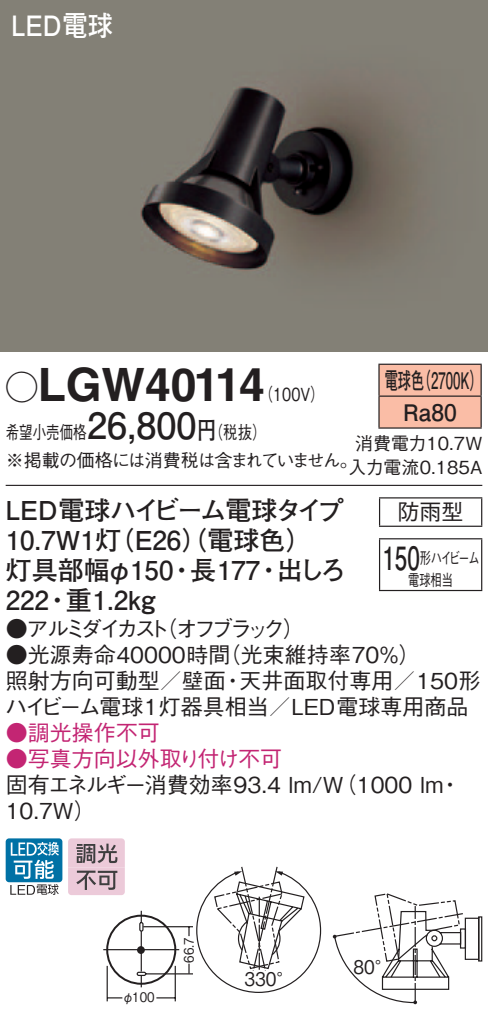
<style>
.page{position:relative;width:488px;height:1018px;background:#fff}
.page>*{position:absolute;margin:0;border:0;box-sizing:border-box;transform-origin:0 0}
.t1{font:700 46px "Helvetica LT Std";color:#231f20}
.t2{font:700 36px "Futo Go B101 Pro";color:#231f20}
.t3{font:700 32px "Futo Go B101 Pro";color:#231f20;scale:.7 1}
.t4{font:700 28px "Futo Go B101 Pro";color:#fff;scale:.9 1}
.t5{font:700 26px/30px "Futo Go B101 Pro";color:#231f20}
.t6{font:700 26px "Futo Go B101 Pro";letter-spacing:-.065em;color:#231f20}
.t7{font:700 22.8px/32px "Futo Go B101 Pro";color:#231f20;scale:.58 1}
.t8{font:500 22px/26px "Gothic BBB Pro";color:#231f20}
.t9{font:500 22px "Gothic BBB Pro";color:#c32573}
.t10{font:500 22px "Gothic BBB Pro";letter-spacing:-.195em;color:#231f20}
.t11{font:500 18.8px "Gothic BBB Pro";color:#231f20;scale:.9 1}
.t12{font:500 18px/28px "Gothic BBB Pro";letter-spacing:-.04em;color:#231f20;scale:.75 1}
.t13{font:500 18px/24px "Gothic BBB Pro";color:#231f20;text-align:center}
.t14{font:500 18px "Gothic BBB Pro";color:#231f20;scale:.8 1}
.t15{font:500 16px "Gothic BBB Pro";letter-spacing:-.065em;color:#231f20;scale:.7 1}
.t16{font:500 13.2px "Gothic BBB Pro";color:#231f20;scale:.9 1}
.s1{font-family:"Ford Classification 1";font-weight:400;font-size:32px}
.s2{font-family:"Futo Go B101 Pro";font-weight:700;font-size:24px}
</style>
<div class="page">
<div style="left:106px;top:914px;width:70px;height:70px;border:2px solid #231f20;border-radius:50%"></div>
<hr style="left:103px;top:948px;width:76px;height:2px;background:#231f20">
<hr style="left:140px;top:930px;width:2px;height:41px;background:#231f20">
<svg style="left:137px;top:945px;width:8px;height:8px"></svg>
<hr style="left:143px;top:925px;width:50px;height:2px;background:#231f20">
<hr style="left:174px;top:965px;width:2px;height:36px;background:#231f20">
<hr style="left:106px;top:965px;width:2px;height:36px;background:#231f20">
<svg style="left:108px;top:997px;width:14px;height:1px"></svg>
<svg style="left:156px;top:997px;width:18px;height:1px"></svg>
<svg style="left:188px;top:926px;width:2px;height:9px"></svg>
<svg style="left:188px;top:963px;width:2px;height:10px"></svg>
<hr style="left:146px;top:973px;width:47px;height:1px;background:#231f20">
<div style="left:139px;top:921px;width:4px;height:10px;border:1px solid #231f20;border-radius:2px"></div>
<svg style="left:137px;top:971px;width:9px;height:16px"></svg>
<svg style="left:140px;top:910px;width:2px;height:12px"></svg>
<svg style="left:196px;top:866px;width:286px;height:138px"></svg>
<img style="left:0;top:0;width:488px;height:351px">
<div style="left:6px;top:838px;width:56px;height:44px;background:#0071a5;border-radius:3px"></div>
<svg style="left:10px;top:841px;width:49px;height:53px"></svg>
<svg style="left:68px;top:838px;width:57px;height:57px;background:#c9afbb"></svg>
<hr style="left:6px;top:484px;width:476px;height:2px;background:#231f20">
<div style="left:379px;top:365px;width:101px;height:62px;background:#fabda6"></div>
<hr style="left:378px;top:363px;width:103px;height:2px;background:#231f20">
<hr style="left:378px;top:365px;width:1px;height:30px;background:#231f20">
<hr style="left:480px;top:365px;width:1px;height:30px;background:#231f20">
<hr style="left:378px;top:395px;width:103px;height:2px;background:#231f20">
<hr style="left:378px;top:396px;width:1px;height:31px;background:#231f20">
<hr style="left:480px;top:396px;width:1px;height:31px;background:#231f20">
<hr style="left:378px;top:427px;width:103px;height:1px;background:#231f20">
<svg style="left:379px;top:498px;width:1px;height:27px"></svg>
<hr style="left:379px;top:497px;width:103px;height:1px;background:#231f20">
<svg style="left:481px;top:498px;width:1px;height:27px"></svg>
<hr style="left:379px;top:525px;width:103px;height:2px;background:#231f20">
<hr style="left:379px;top:539px;width:1px;height:51px;background:#231f20">
<hr style="left:379px;top:538px;width:103px;height:1px;background:#231f20">
<hr style="left:481px;top:539px;width:1px;height:51px;background:#231f20">
<hr style="left:379px;top:589px;width:103px;height:2px;background:#231f20">
<p class="t4" style="left:11px;top:3px;width:114px">LED電球</p>
<h1 class="t1" style="left:6px;top:357px;width:260px"><span class="s1">A</span>LGW40114</h1>
<p class="t14" style="left:197px;top:417px;width:88px">（<span class="s2">円</span>税抜(</p>
<p class="t7" style="left:417px;top:361px;width:115px">（2700 (K</p>
<p class="t7" style="left:403px;top:361px;width:94px;text-indent:-19px">電球色<br>Ra80</p>
<p class="t14" style="left:259px;top:380px;width:84px">（100 (V</p>
<h2 class="t2" style="left:87px;top:396px;width:111px">26,800</h2>
<p class="t12" style="left:6px;top:416px;width:471px">希望小売価格<br>※掲載の価格には消費税は含まれていません。</p>
<p class="t6" style="left:6px;top:489px;width:340px">LED電球ハイビーム電球タイプ</p>
<p class="t5" style="left:6px;top:522px;width:308px">10.7W （灯1 E26（）電球色(</p>
<p class="t5" style="left:277px;top:552px;width:71px">出しろ</p>
<p class="t13" style="left:348px;top:429px;width:135px">消費電力10.7W入力電流0.185A</p>
<p class="t8" style="left:397px;top:496px;width:67px">防雨型</p>
<p class="t15" style="left:420px;top:544px;width:87px">形ハイビーム</p>
<h3 class="t3" style="left:382px;top:532px;width:55px">150</h3>
<p class="t15" style="left:408px;top:566px;width:65px">電球相当</p>
<p class="t5" style="left:66px;top:552px;width:109px;text-indent:-60px">灯具部幅φ150重1.2kg</p>
<p class="t5" style="left:190px;top:552px;width:72px">長177</p>
<p class="t5" style="left:169px;top:552px;width:27px">・</p>
<p class="t5" style="left:256px;top:552px;width:27px">・</p>
<p class="t5" style="left:6px;top:582px;width:45px">222</p>
<p class="t5" style="left:44px;top:582px;width:27px">・</p>
<p class="t8" style="left:155px;top:612px;width:151px">（オフブラック(</p>
<p class="t10" style="left:6px;top:610px;width:165px">●アルミダイカスト</p>
<p class="t8" style="left:219px;top:638px;width:203px">（光束維持率70％(</p>
<p class="t8" style="left:6px;top:638px;width:226px">●光源寿命40000時間</p>
<p class="t8" style="left:239px;top:664px;width:242px">天井面取付専用／150形</p>
<p class="t8" style="left:5px;top:664px;width:464px">照射方向可動型／壁面<br>ハイビーム電球1灯器具相当／LED電球専用商品</p>
<p class="t9" style="left:6px;top:714px;width:155px">●調光操作不可</p>
<p class="t9" style="left:6px;top:740px;width:278px">●写真方向以外取り付け不可</p>
<p class="t8" style="left:439px;top:768px;width:23px">・</p>
<p class="t8" style="left:221px;top:664px;width:23px">・</p>
<p class="t8" style="left:6px;top:768px;width:439px">固有エネルギー消費効率93.4 lm （W/ 1000 lm<br>10.7W(</p>
<p class="t16" style="left:122px;top:986px;width:38px">φ100</p>
<p class="t16" style="left:178px;top:962px;width:30px;rotate:-90deg">66.7</p>
<p class="t11" style="left:244px;top:963px;width:58px">330°</p>
<p class="t11" style="left:353px;top:951px;width:46px">80°</p>
</div>
